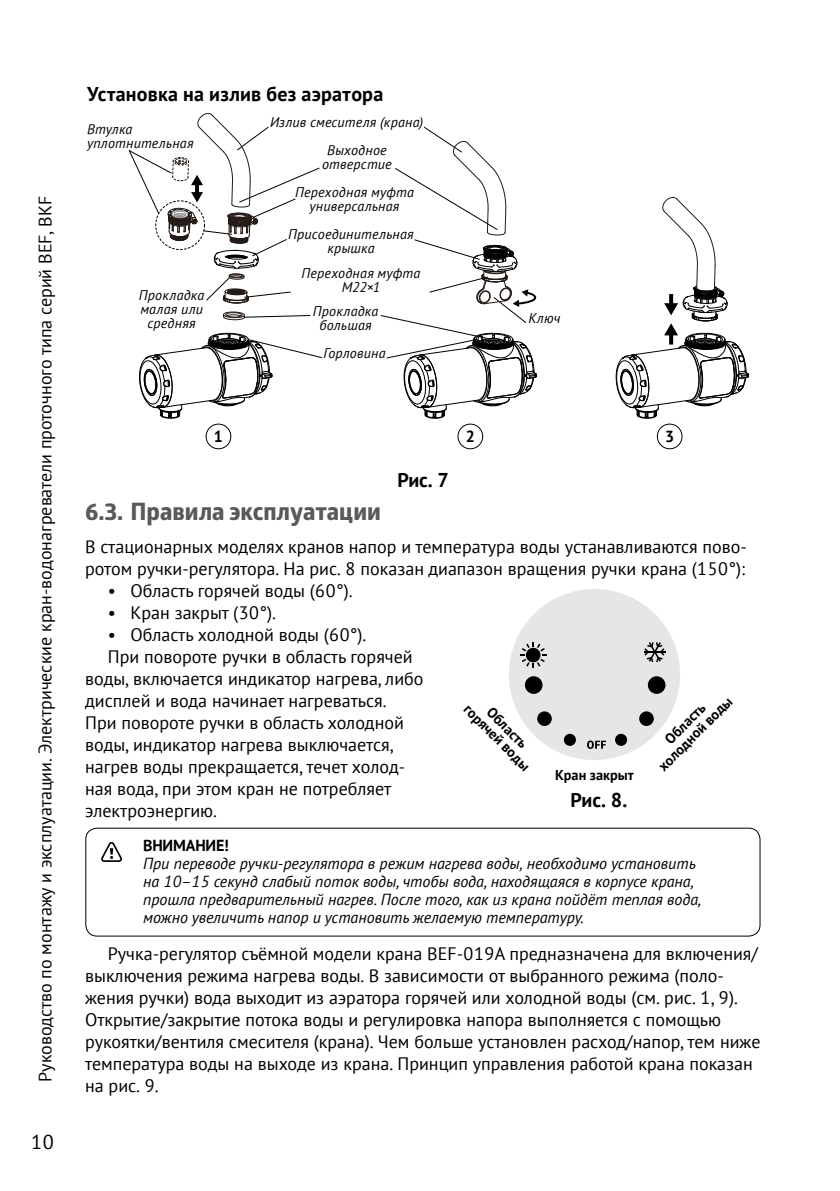
<style>
.page{position:relative;width:840px;height:1191px;background:#fff}
.page>*{position:absolute;margin:0;border:0;box-sizing:border-box;transform-origin:0 0}
.t1{font:700 24px "Globerx";color:#58595b}
.t2{font:700 20px "PT Sans";letter-spacing:.01em;color:#000}
.t3{font:20px "PT Sans";color:#000}
.t4{font:18px/22px "PT Sans";color:#000}
.t5{font:italic 16px/18px "PT Sans";color:#000}
.t6{font:700 16px "PT Sans";letter-spacing:-.01em;color:#000}
.t7{font:700 14.2px/14.2px "PT Sans";color:#000;text-align:center}
.t8{font:italic 14px/14px "PT Sans";letter-spacing:.015em;color:#000;text-align:center}
</style>
<div class="page">
<div style="left:206px;top:424px;width:25px;height:25px;border:1px solid #000;border-radius:50%"></div>
<div style="left:457px;top:424px;width:25px;height:25px;border:1px solid #000;border-radius:50%"></div>
<div style="left:656px;top:424px;width:26px;height:25px;border:1px solid #000;border-radius:50%"></div>
<svg style="left:223px;top:311px;width:87px;height:9px"></svg>
<svg style="left:139px;top:333px;width:183px;height:86px"></svg>
<svg style="left:380px;top:127px;width:157px;height:292px"></svg>
<svg style="left:615px;top:197px;width:134px;height:222px"></svg>
<svg style="left:129px;top:113px;width:190px;height:191px"></svg>
<div style="left:85px;top:827px;width:675px;height:109px;border:1px solid #000;border-radius:11px"></div>
<svg style="left:101px;top:842px;width:21px;height:20px"></svg>
<div style="left:508px;top:589px;width:171px;height:171px;background:#e6e6e6;border-radius:50%"></div>
<svg style="left:587px;top:740px;width:18px;height:9px"></svg>
<div style="left:614px;top:734px;width:12px;height:12px;background:#000;border-radius:50%"></div>
<div style="left:638px;top:711px;width:15px;height:15px;background:#000;border-radius:50%"></div>
<div style="left:647px;top:676px;width:18px;height:18px;background:#000;border-radius:50%"></div>
<div style="left:524px;top:676px;width:18px;height:18px;background:#000;border-radius:50%"></div>
<div style="left:537px;top:711px;width:14px;height:15px;background:#000;border-radius:50%"></div>
<div style="left:563px;top:734px;width:12px;height:12px;background:#000;border-radius:50%"></div>
<svg style="left:520px;top:642px;width:26px;height:26px"></svg>
<hr style="left:643px;top:651px;width:22px;height:2px;background:#000">
<svg style="left:644px;top:642px;width:20px;height:20px"></svg>
<p class="t4" style="left:34px;top:1081px;width:887px;rotate:-90deg">Руководство по монтажу и эксплуатации. Электрические кран-водонагреватели проточного типа серий BEF, BKF</p>
<p class="t3" style="left:31px;top:1129px;width:25px">10</p>
<p class="t2" style="left:87px;top:81px;width:297px">Установка на излив без аэратора</p>
<p class="t8" style="left:270px;top:115px;width:155px">Излив смесителя (крана)</p>
<p class="t8" style="left:87px;top:122px;width:108px;text-align:left">Втулка уплотнительная</p>
<p class="t8" style="left:322px;top:143px;width:71px">Выходное отверстие</p>
<p class="t8" style="left:139px;top:288px;width:67px">Прокладка малая или средняя</p>
<p class="t8" style="left:295px;top:185px;width:120px">Переходная муфта универсальная</p>
<p class="t8" style="left:288px;top:227px;width:127px">Присоединительная крышка</p>
<p class="t8" style="left:301px;top:266px;width:120px">Переходная муфта<br>М22×1</p>
<p class="t8" style="left:313px;top:304px;width:67px">Прокладка большая</p>
<p class="t8" style="left:323px;top:346px;width:64px">Горловина</p>
<p class="t8" style="left:528px;top:310px;width:33px">Ключ</p>
<p class="t6" style="left:214px;top:425px;width:11px">1</p>
<p class="t6" style="left:465px;top:425px;width:11px">2</p>
<p class="t6" style="left:664px;top:425px;width:11px">3</p>
<p class="t2" style="left:397px;top:466px;width:53px">Рис. 7</p>
<h1 class="t1" style="left:85px;top:493px;width:297px">6.3. Правила эксплуатации</h1>
<p class="t4" style="left:85px;top:535px;width:663px">В стационарных моделях кранов напор и температура воды устанавливаются пово&shy;ротом ручки-регулятора. На рис. 8 показан диапазон вращения ручки крана (150°):</p>
<p class="t4" style="left:108px;top:579px;width:246px">• Область горячей воды (60°).</p>
<p class="t4" style="left:108px;top:601px;width:169px">• Кран закрыт (30°).</p>
<p class="t4" style="left:108px;top:623px;width:260px">• Область холодной воды (60°).</p>
<p class="t4" style="left:108px;top:645px;width:306px">При повороте ручки в область горячей</p>
<p class="t4" style="left:85px;top:667px;width:339px">воды, включается индикатор нагрева, либо</p>
<p class="t4" style="left:85px;top:689px;width:303px">дисплей и вода начинает нагреваться.</p>
<p class="t4" style="left:85px;top:711px;width:320px">При повороте ручки в область холодной</p>
<p class="t4" style="left:85px;top:733px;width:309px">воды, индикатор нагрева выключается,</p>
<p class="t4" style="left:85px;top:755px;width:321px">нагрев воды прекращается, течет холод-</p>
<p class="t4" style="left:85px;top:777px;width:307px">ная вода, при этом кран не потребляет</p>
<p class="t4" style="left:85px;top:799px;width:133px">электроэнергию.</p>
<p class="t7" style="left:645px;top:753px;width:99px;rotate:-45deg">Область холодной воды</p>
<p class="t7" style="left:471px;top:701px;width:88px;rotate:45deg">горячей воды</p>
<p class="t7" style="left:494px;top:704px;width:52px;rotate:45deg">Область</p>
<p class="t7" style="left:554px;top:767px;width:80px">Кран закрыт</p>
<p class="t2" style="left:570px;top:786px;width:58px">Рис. 8.</p>
<p class="t6" style="left:143px;top:835px;width:87px">ВНИМАНИЕ!</p>
<p class="t5" style="left:143px;top:854px;width:559px">При переводе ручки-регулятора в режим нагрева воды, необходимо установить на 10–15 секунд слабый поток воды, чтобы вода, находящаяся в корпусе крана, прошла предварительный нагрев. После того, как из крана пойдёт теплая вода, можно увеличить напор и установить желаемую температуру.</p>
<p class="t4" style="left:85px;top:942px;width:676px;text-indent:23px">Ручка-регулятор съёмной модели крана BEF-019A предназначена для включения/ выключения режима нагрева воды. В зависимости от выбранного режима (поло&shy;жения ручки) вода выходит из аэратора горячей или холодной воды (см. рис. 1, 9).<br>Открытие/закрытие потока воды и регулировка напора выполняется с помощью рукоятки/вентиля смесителя (крана). Чем больше установлен расход/напор, тем ниже температура воды на выходе из крана. Принцип управления работой крана показан на рис. 9.</p>
</div>
